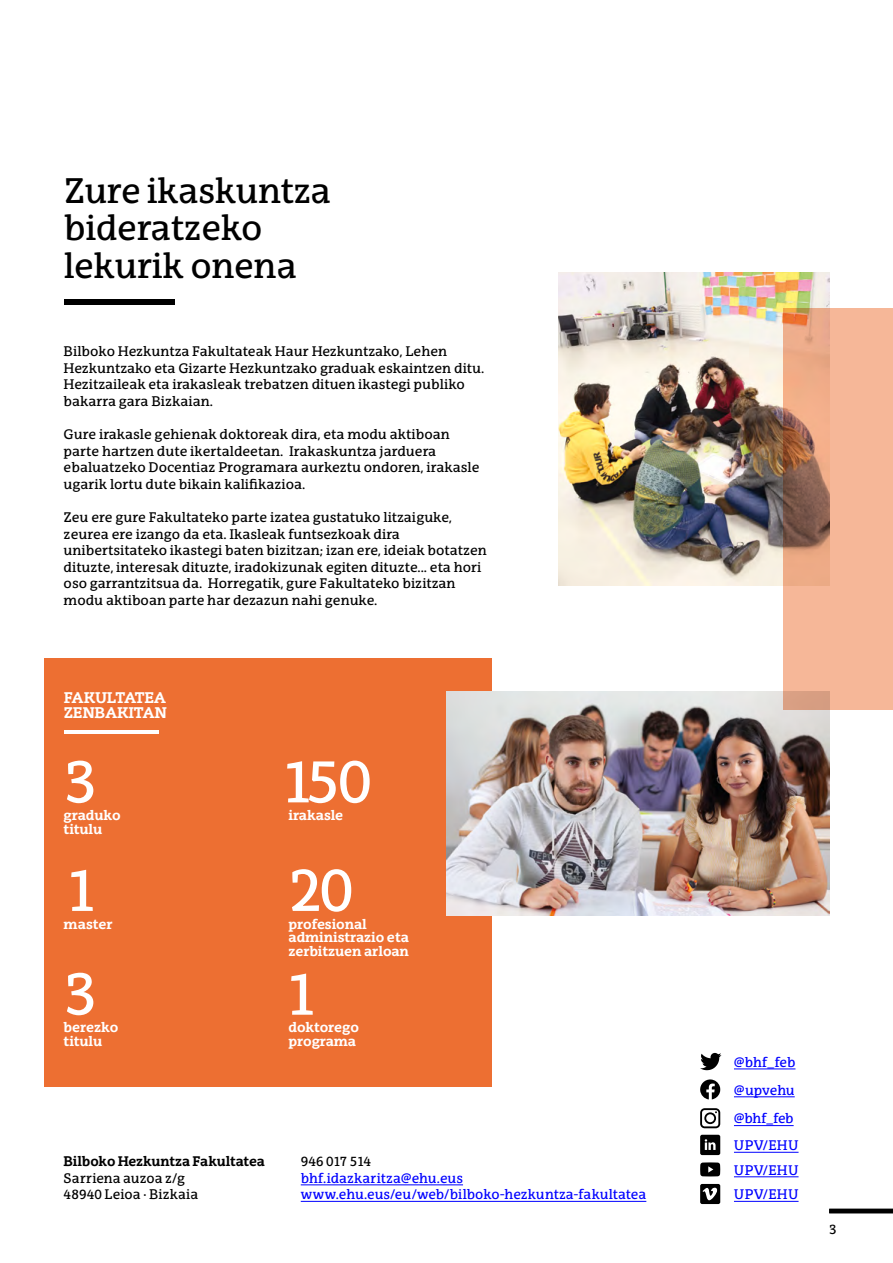
<style>
.page{position:relative;width:893px;height:1263px;background:#fff}
.page>*{position:absolute;margin:0;border:0;box-sizing:border-box;transform-origin:0 0}
.texto_us{font:60px "EHU Serif";color:#fff}
.texto_us-2{font:34.5px/37.5px "EHU Serif";letter-spacing:-.01em;color:#000}
.texto_us-3{font:700 15px/15px "EHU Serif";letter-spacing:-.02em;color:#fff}
.texto_us-4{font:13.5px/16.5px "EHU Serif";color:#000}
.Párrafo_ESP_us{font:13.5px/16.5px "EHU Serif";color:#00f}
.texto_us-5{font:700 13.5px/13.5px "EHU Serif";letter-spacing:-.01em;color:#fff}
.Párrafo_ESP_us-2{font:13.5px/16.5px "EHU Serif";letter-spacing:.005em;color:#000}
.s1{font-weight:700}
.s2{color:#000}
</style>
<div class="page">
<hr style="left:301px;top:1184px;width:162px;height:1px;background:#00f">
<hr style="left:301px;top:1201px;width:345px;height:1px;background:#00f">
<hr style="left:734px;top:1096px;width:61px;height:1px;background:#00f">
<svg style="left:700px;top:1079px;width:20px;height:20px"></svg>
<hr style="left:734px;top:1152px;width:64px;height:1px;background:#00f">
<hr style="left:734px;top:1176px;width:64px;height:1px;background:#00f">
<hr style="left:734px;top:1201px;width:64px;height:1px;background:#00f">
<svg style="left:700px;top:1135px;width:20px;height:20px"></svg>
<svg style="left:700px;top:1162px;width:20px;height:14px"></svg>
<div style="left:700px;top:1184px;width:20px;height:20px;background:#000;border-radius:2px"></div>
<svg style="left:702px;top:1188px;width:15px;height:12px"></svg>
<hr style="left:734px;top:1125px;width:60px;height:1px;background:#00f">
<svg style="left:700px;top:1108px;width:20px;height:20px"></svg>
<hr style="left:734px;top:1068px;width:61px;height:1px;background:#00f">
<svg style="left:700px;top:1053px;width:21px;height:17px"></svg>
<div style="left:44px;top:658px;width:448px;height:429px;background:#ed6f32"></div>
<img style="left:559px;top:272px;width:270px;height:314px">
<div style="left:65px;top:299px;width:110px;height:5px;background:#000"></div>
<img style="left:446px;top:692px;width:383px;height:223px">
<hr style="left:64px;top:730px;width:94px;height:4px;background:#fff">
<svg style="left:784px;top:308px;width:109px;height:402px;background:#e7a98b"></svg>
<hr style="left:829px;top:1209px;width:64px;height:4px;background:#000">
<p class="texto_us-2" style="left:64px;top:171px;width:269px">Zure ikaskuntza bideratzeko lekurik onena</p>
<p class="texto_us-4" style="left:64px;top:343px;width:422px">Bilboko Hezkuntza Fakultateak Haur Hezkuntzako, Lehen Hezkuntzako eta Gizarte Hezkuntzako graduak eskaintzen ditu.<br>Hezitzaileak eta irakasleak trebatzen dituen ikastegi publiko bakarra gara Bizkaian.</p>
<p class="texto_us-4" style="left:64px;top:426px;width:417px">Gure irakasle gehienak doktoreak dira, eta modu aktiboan parte hartzen dute ikertaldeetan. Irakaskuntza jarduera ebaluatzeko Docentiaz Programara aurkeztu ondoren, irakasle ugarik lortu dute bikain kalifikazioa.</p>
<p class="texto_us-4" style="left:64px;top:509px;width:425px">Zeu ere gure Fakultateko parte izatea gustatuko litzaiguke, zeurea ere izango da eta. Ikasleak funtsezkoak dira unibertsitateko ikastegi baten bizitzan; izan ere, ideiak botatzen dituzte, interesak dituzte, iradokizunak egiten dituzte... eta hori oso garrantzitsua da. Horregatik, gure Fakultateko bizitzan modu aktiboan parte har dezazun nahi genuke.</p>
<p class="texto_us-3" style="left:64px;top:690px;width:105px">FAKULTATEA<br>ZENBAKITAN</p>
<p class="texto_us" style="left:64px;top:745px;width:35px">3</p>
<p class="texto_us-5" style="left:64px;top:808px;width:59px">graduko titulu</p>
<p class="texto_us" style="left:64px;top:853px;width:35px">1</p>
<p class="texto_us-5" style="left:64px;top:917px;width:50px">master</p>
<p class="texto_us" style="left:64px;top:957px;width:35px">3</p>
<p class="texto_us-5" style="left:64px;top:1020px;width:56px">berezko titulu</p>
<p class="texto_us" style="left:280px;top:745px;width:94px">150</p>
<p class="texto_us-5" style="left:289px;top:808px;width:56px">irakasle</p>
<p class="texto_us" style="left:289px;top:853px;width:66px">20</p>
<p class="texto_us-5" style="left:289px;top:917px;width:122px">profesional administrazio eta zerbitzuen arloan</p>
<p class="texto_us" style="left:284px;top:957px;width:35px">1</p>
<p class="texto_us-5" style="left:289px;top:1020px;width:72px">doktorego programa</p>
<p class="Párrafo_ESP_us-2" style="left:64px;top:1153px;width:203px"><span class="s1">Bilboko Hezkuntza Fakultatea<br></span>Sarriena auzoa z/g<br>48940 Leioa · Bizkaia</p>
<p class="Párrafo_ESP_us" style="left:301px;top:1153px;width:164px"><span class="s2">946 017 514 </span>bhf.idazkaritza@ehu.eus</p>
<p class="Párrafo_ESP_us" style="left:301px;top:1186px;width:347px">www.ehu.eus/eu/web/bilboko-hezkuntza-fakultatea</p>
<p class="Párrafo_ESP_us" style="left:734px;top:1053px;width:63px">@bhf_feb</p>
<p class="Párrafo_ESP_us" style="left:734px;top:1081px;width:62px">@upvehu</p>
<p class="Párrafo_ESP_us" style="left:734px;top:1110px;width:61px">@bhf_feb</p>
<p class="Párrafo_ESP_us" style="left:734px;top:1137px;width:66px">UPV/EHU</p>
<p class="Párrafo_ESP_us" style="left:734px;top:1161px;width:66px">UPV/EHU</p>
<p class="Párrafo_ESP_us" style="left:734px;top:1186px;width:66px">UPV/EHU</p>
<p class="texto_us-4" style="left:829px;top:1221px;width:9px">3</p>
</div>
